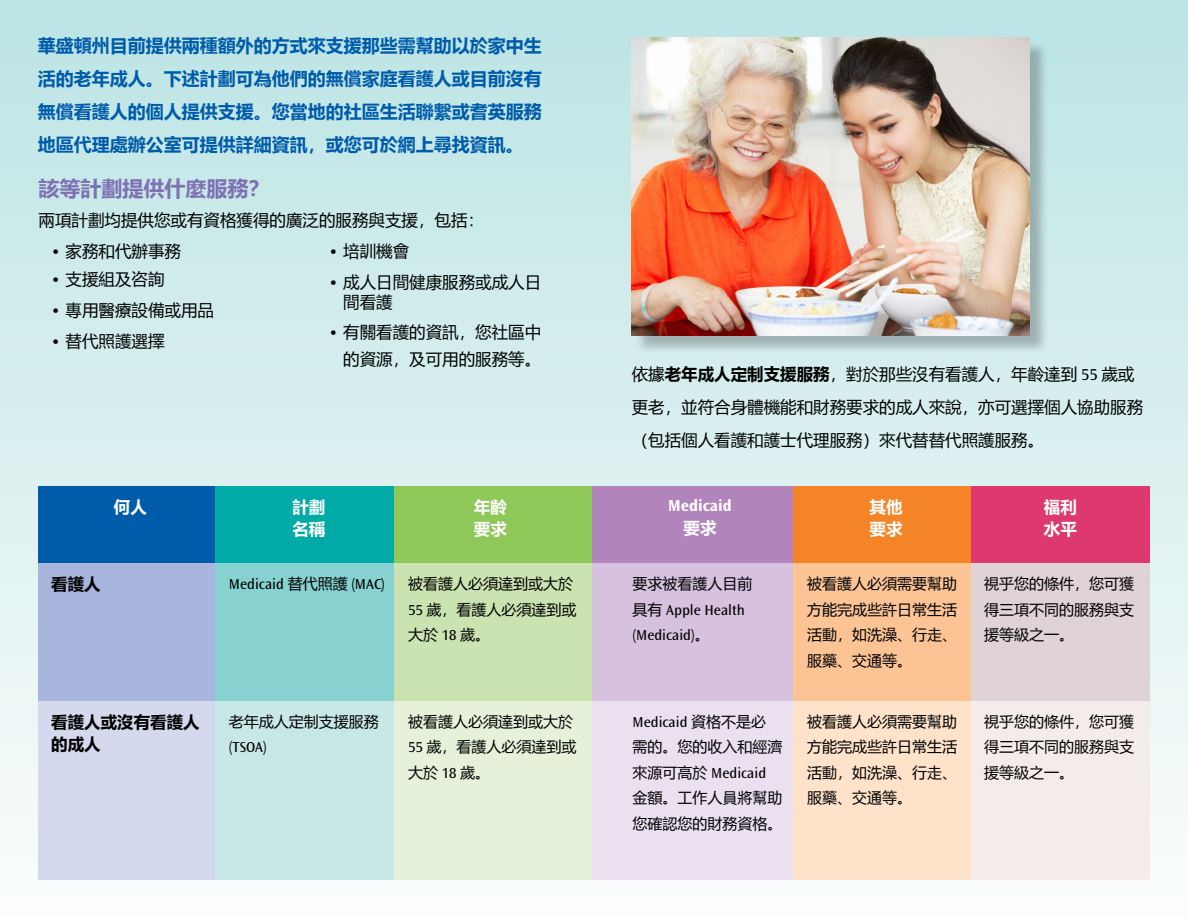
<style>
.page{position:relative;width:1188px;height:918px;background:#fff}
.page>*{position:absolute;margin:0;border:0;box-sizing:border-box;transform-origin:0 0}
.t1{font:700 21px "Microsoft Ya Hei";color:#7e71b4}
.t2{font:700 18px/33px "Microsoft Ya Hei";color:#005cab;text-align:justify}
.t3{font:16.5px/33px "Microsoft Ya Hei";color:#000}
.t4{font:700 16.5px/22.5px "Microsoft Ya Hei";color:#fff}
.t5{font:700 16.5px/22.5px "Microsoft Ya Hei";color:#000}
.t6{font:700 16.5px/22.5px "Ocean Sans Std";color:#fff;text-align:center}
.t7{font:15px/25.5px "Microsoft Ya Hei";color:#000}
.t8{font:15px/25.5px "Ocean Sans Std";color:#000}
.s1{font-weight:700}
.s2{font-family:"Ocean Sans Std"}
.s3{font-family:"Microsoft Ya Hei"}
</style>
<div class="page">
<div style="left:0;top:0;width:1188px;height:918px;background:linear-gradient(to bottom,#bce4e4,#fcfdfc)"></div>
<div style="left:635px;top:40px;width:414px;height:315px;background:#000;opacity:.25"></div>
<img style="left:632px;top:38px;width:397px;height:297px">
<div style="left:38px;top:486px;width:177px;height:78px;background:#005cab"></div>
<div style="left:215px;top:486px;width:180px;height:78px;background:#00aaa6"></div>
<div style="left:395px;top:486px;width:197px;height:78px;background:#8dc858"></div>
<div style="left:592px;top:486px;width:202px;height:78px;background:#b185bc"></div>
<div style="left:794px;top:486px;width:177px;height:78px;background:#f58427"></div>
<div style="left:971px;top:486px;width:178px;height:78px;background:#de396e"></div>
<div style="left:38px;top:564px;width:177px;height:137px;background:#a8b6dd"></div>
<div style="left:215px;top:564px;width:180px;height:137px;background:#87d1d0"></div>
<div style="left:395px;top:564px;width:197px;height:137px;background:#cbe3b1"></div>
<div style="left:592px;top:564px;width:202px;height:137px;background:#d6c1de"></div>
<div style="left:794px;top:564px;width:177px;height:137px;background:#fcc495"></div>
<div style="left:971px;top:564px;width:178px;height:137px;background:#dfd3d5"></div>
<div style="left:38px;top:701px;width:177px;height:178px;background:#d4d9ed"></div>
<div style="left:215px;top:701px;width:180px;height:178px;background:#c8e8e7"></div>
<div style="left:395px;top:701px;width:197px;height:178px;background:#e5f1d9"></div>
<div style="left:592px;top:701px;width:202px;height:178px;background:#ebe0f0"></div>
<div style="left:794px;top:701px;width:177px;height:178px;background:#fee2ca"></div>
<div style="left:971px;top:701px;width:178px;height:178px;background:#f4ecea"></div>
<p class="t2" style="left:38px;top:29px;width:506px">華盛頓州目前提供兩種額外的方式來支援那些需幫助以於家中生活的老年成人。下述計劃可為他們的無償家庭看護人或目前沒有無償看護人的個人提供支援。您當地的社區生活聯繫或耆英服務地區代理處辦公室可提供詳細資訊，或您可於網上尋找資訊。</p>
<p class="t1" style="left:39px;top:174px;width:233px">該等計劃提供什麼服務？</p>
<p class="t3" style="left:39px;top:203px;width:447px">兩項計劃均提供您或有資格獲得的廣泛的服務與支援，包括：</p>
<p class="t3" style="left:52px;top:234px;width:130px">• 家務和代辦事務</p>
<p class="t3" style="left:330px;top:235px;width:81px">• 培訓機會</p>
<p class="t3" style="left:52px;top:262px;width:114px">• 支援組及咨詢</p>
<p class="t3" style="left:330px;top:265px;width:213px">• 成人日間健康服務或成人日</p>
<p class="t3" style="left:52px;top:293px;width:163px">• 專用醫療設備或用品</p>
<p class="t3" style="left:343px;top:285px;width:51px">間看護</p>
<p class="t3" style="left:52px;top:324px;width:114px">• 替代照護選擇</p>
<p class="t3" style="left:330px;top:316px;width:213px">• 有關看護的資訊，您社區中</p>
<p class="t3" style="left:343px;top:343px;width:199px">的資源，及可用的服務等。</p>
<p class="t3" style="left:632px;top:357px;width:513px">依據<span class="s1">老年成人定制支援服務</span>，對於那些沒有看護人，年齡達到 <span class="s2">55</span> 歲或更老，並符合身體機能和財務要求的成人來說，亦可選擇個人協助服務（包括個人看護和護士代理服務）來代替替代照護服務。</p>
<p class="t4" style="left:114px;top:495px;width:34px">何人</p>
<p class="t4" style="left:292px;top:495px;width:34px">計劃名稱</p>
<p class="t4" style="left:474px;top:495px;width:34px">年齡要求</p>
<p class="t6" style="left:668px;top:495px;width:65px">Medicaid<span class="s3">要求</span></p>
<p class="t4" style="left:870px;top:495px;width:34px">其他要求</p>
<p class="t4" style="left:1044px;top:495px;width:34px">福利水平</p>
<p class="t5" style="left:51px;top:573px;width:51px">看護人</p>
<p class="t8" style="left:229px;top:572px;width:157px">Medicaid <span class="s3">替代照護</span> (MAC)</p>
<p class="t7" style="left:408px;top:571px;width:170px">被看護人必須達到或大於<br><span class="s2">55</span> 歲，看護人必須達到或大於 <span class="s2">18</span> 歲。</p>
<p class="t8" style="left:633px;top:572px;width:121px"><span class="s3">要求被看護人目前具有</span> Apple Health (Medicaid)<span class="s3">。</span></p>
<p class="t7" style="left:807px;top:571px;width:151px;text-align:justify">被看護人必須需要幫助方能完成些許日常生活活動，如洗澡、行走、服藥、交通等。</p>
<p class="t7" style="left:984px;top:571px;width:151px;text-align:justify">視乎您的條件，您可獲得三項不同的服務與支援等級之一。</p>
<p class="t5" style="left:51px;top:710px;width:150px">看護人或沒有看護人的成人</p>
<p class="t7" style="left:229px;top:708px;width:151px">老年成人定制支援服務<span class="s2">(TSOA)</span></p>
<p class="t7" style="left:408px;top:708px;width:170px">被看護人必須達到或大於<br><span class="s2">55</span> 歲，看護人必須達到或大於 <span class="s2">18</span> 歲。</p>
<p class="t7" style="left:633px;top:708px;width:151px"><span class="s2">Medicaid</span> 資格不是必需的。您的收入和經濟來源可高於 <span class="s2">Medicaid</span>金額。工作人員將幫助您確認您的財務資格。</p>
<p class="t7" style="left:807px;top:708px;width:151px;text-align:justify">被看護人必須需要幫助方能完成些許日常生活活動，如洗澡、行走、服藥、交通等。</p>
<p class="t7" style="left:984px;top:708px;width:151px;text-align:justify">視乎您的條件，您可獲得三項不同的服務與支援等級之一。</p>
</div>
